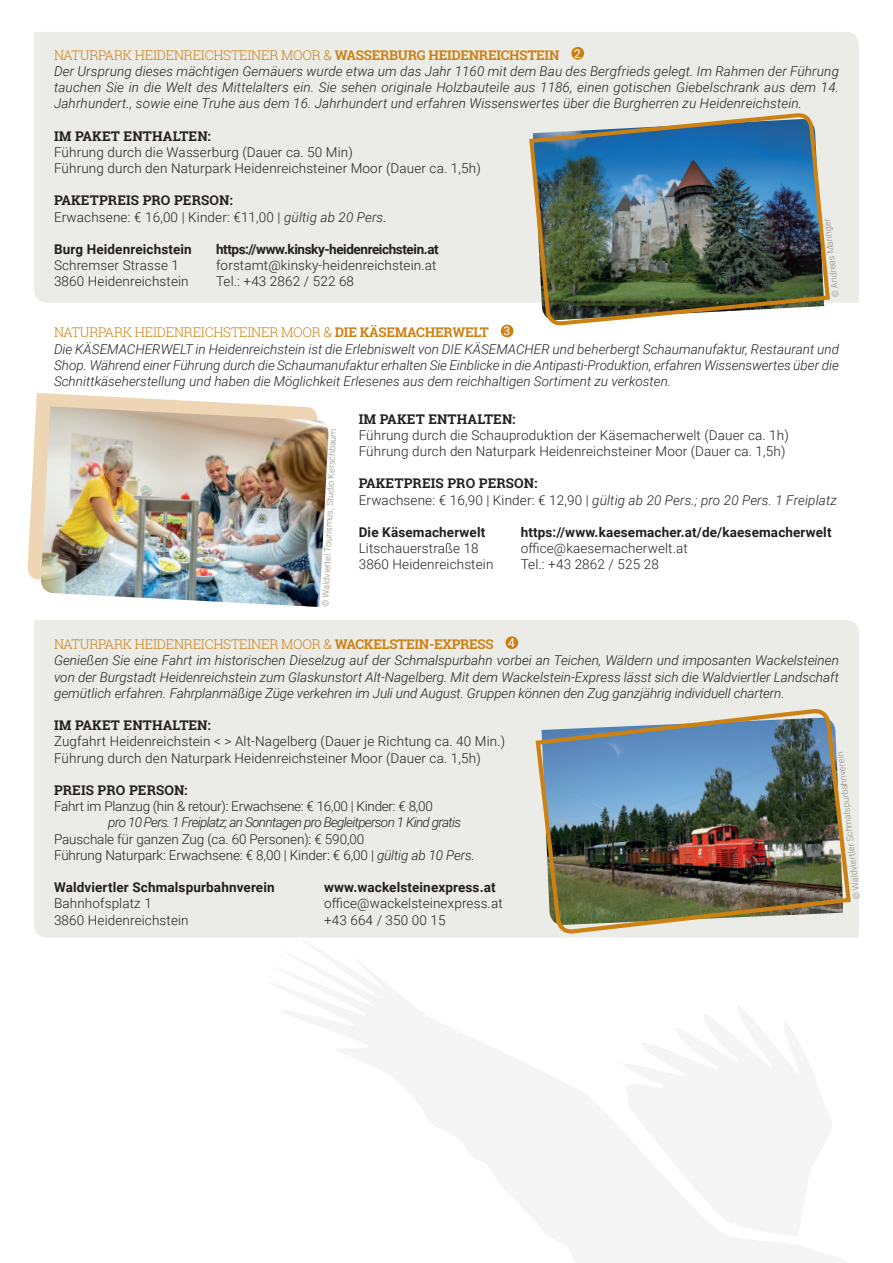
<style>
.page{position:relative;width:893px;height:1263px;background:#fff}
.page>*{position:absolute;margin:0;border:0;box-sizing:border-box;transform-origin:0 0}
.t1{font:italic 300 13.5px/16.2px "Roboto";color:#231f20;text-align:justify}
.t2{font:300 13.5px/16.2px "Roboto";letter-spacing:.01em;color:#231f20}
.t3{font:300 13.5px "Roboto Slab";letter-spacing:-.02em;color:#cc8113}
.t4{font:700 13.5px "Roboto";letter-spacing:.01em;color:#231f20}
.t5{font:700 13.5px "Roboto Slab";letter-spacing:.01em;color:#231f20}
.t6{font:300 13.5px/16.2px "Roboto";letter-spacing:-.01em;color:#231f20}
.t7{font:italic 300 13.5px "Roboto";letter-spacing:-.05em;color:#231f20}
.t8{font:300 13.5px "Roboto";letter-spacing:-.02em;color:#231f20}
.t9{font:700 13.5px "Roboto";letter-spacing:-.03em;color:#231f20}
.t10{font:300 9px "Roboto";color:#8c8a7b}
.s1{font-weight:700}
.s2{font-family:"Roboto";font-weight:400;font-size:12px;color:#fff}
.s3{font-style:italic}
.s4{font-style:normal}
</style>
<div class="page">
<svg style="left:271px;top:941px;width:576px;height:322px"></svg>
<div style="left:34px;top:32px;width:825px;height:271px;background:#ebebe8"></div>
<div style="left:571px;top:47px;width:13px;height:13px;background:#cc8113;border-radius:50%"></div>
<div style="left:34px;top:620px;width:825px;height:318px;background:#ebebe8"></div>
<svg style="left:27px;top:393px;width:259px;height:187px;fill:#eed6b4"></svg>
<img style="left:41px;top:406px;width:288px;height:201px">
<div style="left:505px;top:636px;width:13px;height:13px;background:#cc8113;border-radius:50%"></div>
<div style="left:501px;top:325px;width:12px;height:12px;background:#cc8113;border-radius:50%"></div>
<img style="left:533px;top:710px;width:320px;height:283px">
<img style="left:527px;top:114px;width:305px;height:212px">
<p class="t3" style="left:54px;top:45px;width:528px">NATURPARK HEIDENREICHSTEINER MOOR &amp; <span class="s1">WASSERBURG HEIDENREICHSTEIN</span> <span class="s2">2</span></p>
<p class="t1" style="left:54px;top:62px;width:786px">Der Ursprung dieses mächtigen Gemäuers wurde etwa um das Jahr 1160 mit dem Bau des Bergfrieds gelegt. Im Rahmen der Führung tauchen Sie in die Welt des Mittelalters ein. Sie sehen originale Holzbauteile aus 1186, einen gotischen Giebelschrank aus dem 14.<br>Jahrhundert., sowie eine Truhe aus dem 16. Jahrhundert und erfahren Wissenswertes über die Burgherren zu Heidenreichstein.</p>
<p class="t5" style="left:54px;top:126px;width:158px">IM PAKET ENTHALTEN:</p>
<p class="t2" style="left:54px;top:143px;width:428px">Führung durch die Wasserburg (Dauer ca. 50 Min)<br>Führung durch den Naturpark Heidenreichsteiner Moor (Dauer ca. 1,5h)</p>
<p class="t5" style="left:54px;top:191px;width:180px">PAKETPREIS PRO PERSON:</p>
<p class="t2" style="left:54px;top:208px;width:334px">Erwachsene: € 16,00 | Kinder: €11,00 | <span class="s3">gültig ab 20 Pers.</span></p>
<p class="t4" style="left:54px;top:240px;width:139px">Burg Heidenreichstein</p>
<p class="t9" style="left:216px;top:240px;width:224px">https://www.kinsky-heidenreichstein.at</p>
<p class="t2" style="left:54px;top:257px;width:127px">Schremser Strasse 1</p>
<p class="t2" style="left:216px;top:257px;width:222px">forstamt@kinsky-heidenreichstein.at</p>
<p class="t2" style="left:54px;top:273px;width:136px">3860 Heidenreichstein</p>
<p class="t2" style="left:216px;top:273px;width:140px">Tel.: +43 2862 / 522 68</p>
<p class="t10" style="left:829px;top:298px;width:81px;rotate:-96deg">© Andreas Maringer</p>
<p class="t3" style="left:54px;top:323px;width:458px">NATURPARK HEIDENREICHSTEINER MOOR &amp; <span class="s1">DIE KÄSEMACHERWELT</span> <span class="s2">3</span></p>
<p class="t1" style="left:54px;top:340px;width:786px">Die KÄSEMACHERWELT in Heidenreichstein ist die Erlebniswelt von DIE KÄSEMACHER und beherbergt Schaumanufaktur, Restaurant und Shop. Während einer Führung durch die Schaumanufaktur erhalten Sie Einblicke in die Antipasti-Produktion, erfahren Wissenswertes über die Schnittkäseherstellung und haben die Möglichkeit Erlesenes aus dem reichhaltigen Sortiment zu verkosten.</p>
<p class="t5" style="left:359px;top:409px;width:158px">IM PAKET ENTHALTEN:</p>
<p class="t2" style="left:359px;top:426px;width:432px">Führung durch die Schauproduktion der Käsemacherwelt (Dauer ca. 1h)<br>Führung durch den Naturpark Heidenreichsteiner Moor (Dauer ca. 1,5h)</p>
<p class="t5" style="left:359px;top:474px;width:180px">PAKETPREIS PRO PERSON:</p>
<p class="t1" style="left:359px;top:491px;width:480px"><span class="s4">Erwachsene: € 16,90 | Kinder: € 12,90 |</span> gültig ab 20 Pers.; pro 20 Pers. 1 Freiplatz</p>
<p class="t4" style="left:359px;top:523px;width:128px">Die Käsemacherwelt</p>
<p class="t4" style="left:521px;top:523px;width:312px">https://www.kaesemacher.at/de/kaesemacherwelt</p>
<p class="t2" style="left:359px;top:540px;width:122px">Litschauerstraße 18</p>
<p class="t2" style="left:521px;top:540px;width:169px">office@kaesemacherwelt.at</p>
<p class="t2" style="left:359px;top:556px;width:136px">3860 Heidenreichstein</p>
<p class="t2" style="left:521px;top:556px;width:140px">Tel.: +43 2862 / 525 28</p>
<p class="t10" style="left:320px;top:606px;width:180px;rotate:-88deg">© Waldviertel Tourismus, Studio Kerschbaum</p>
<p class="t3" style="left:54px;top:635px;width:462px">NATURPARK HEIDENREICHSTEINER MOOR &amp; <span class="s1">WACKELSTEIN-EXPRESS</span> <span class="s2">4</span></p>
<p class="t1" style="left:54px;top:652px;width:786px">Genießen Sie eine Fahrt im historischen Dieselzug auf der Schmalspurbahn vorbei an Teichen, Wäldern und imposanten Wackelsteinen von der Burgstadt Heidenreichstein zum Glaskunstort Alt-Nagelberg. Mit dem Wackelstein-Express lässt sich die Waldviertler Landschaft gemütlich erfahren. Fahrplanmäßige Züge verkehren im Juli und August. Gruppen können den Zug ganzjährig individuell chartern.</p>
<p class="t5" style="left:54px;top:716px;width:158px">IM PAKET ENTHALTEN:</p>
<p class="t2" style="left:54px;top:733px;width:453px">Zugfahrt Heidenreichstein &lt; &gt; Alt-Nagelberg (Dauer je Richtung ca. 40 Min.)<br>Führung durch den Naturpark Heidenreichsteiner Moor (Dauer ca. 1,5h)</p>
<p class="t5" style="left:54px;top:781px;width:135px">PREIS PRO PERSON:</p>
<p class="t8" style="left:54px;top:797px;width:380px">Fahrt im Planzug (hin &amp; retour): Erwachsene: € 16,00 | Kinder: € 8,00</p>
<p class="t7" style="left:108px;top:813px;width:355px">pro 10 Pers. 1 Freiplatz; an Sonntagen pro Begleitperson 1 Kind gratis</p>
<p class="t6" style="left:54px;top:830px;width:422px">Pauschale für ganzen Zug (ca. 60 Personen): € 590,00<br>Führung Naturpark: Erwachsene: € 8,00 | Kinder: € 6,00 | <span class="s3">gültig ab 10 Pers.</span></p>
<p class="t4" style="left:54px;top:878px;width:222px">Waldviertler Schmalspurbahnverein</p>
<p class="t4" style="left:324px;top:878px;width:173px">www.wackelsteinexpress.at</p>
<p class="t2" style="left:54px;top:895px;width:99px">Bahnhofsplatz 1</p>
<p class="t2" style="left:324px;top:895px;width:180px">office@wackelsteinexpress.at</p>
<p class="t2" style="left:54px;top:911px;width:136px">3860 Heidenreichstein</p>
<p class="t2" style="left:324px;top:911px;width:123px">+43 664 / 350 00 15</p>
<p class="t10" style="left:850px;top:900px;width:150px;rotate:-96deg">© Waldviertler Schmalspurbahnverein</p>
</div>
